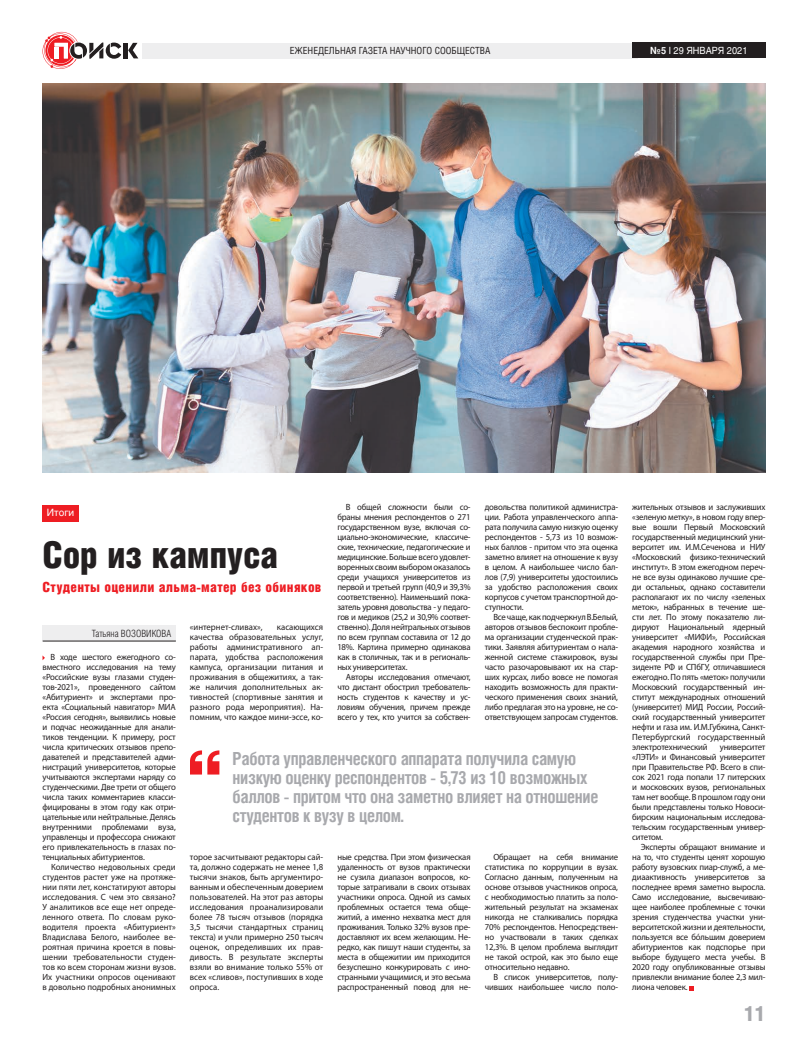
<style>
.page{position:relative;width:808px;height:1049px;background:#fff}
.page>*{position:absolute;margin:0;border:0;box-sizing:border-box;transform-origin:0 0}
.t1{font:37px "Helios Cond Black C";letter-spacing:-.01em;color:#231f20}
.t2{font:21.1px "Helios Cond Black C";color:#a8a9ad}
.t3{font:700 18px/19px "Helios Cond C";letter-spacing:-.02em;color:#a8a9ad;scale:.96 1}
.t4{font:14px "Helios Cond Black C";letter-spacing:.02em;color:#ee1d23}
.t5{font:10px "Helios Cond Light C";color:#231f20}
.t6{font:10px "Helios C";color:#fff}
.t7{font:9.8px "Helios Cond C";color:#231f20}
.t8{font:9.8px "Helios C";color:#fff;scale:.93 1}
.t9{font:9px/10px "Myriad Pro";letter-spacing:-.02em;color:#231f20;text-align:justify}
.t10{font:9px "Myriad Pro";color:#231f20}
.s1{font-weight:700}
.s2{font-weight:700;color:#f2f3f4}
</style>
<div class="page">
<hr style="left:124px;top:43px;width:4px;height:15px;background:#231f20">
<svg style="left:128px;top:43px;width:10px;height:15px"></svg>
<svg style="left:43px;top:32px;width:78px;height:37px"></svg>
<div style="left:142px;top:43px;width:496px;height:16px;background:#eeeeef"></div>
<div style="left:632px;top:43px;width:133px;height:15px;background:#231f20"></div>
<div style="left:43px;top:625px;width:133px;height:16px;background:#eeeeef"></div>
<hr style="left:43px;top:641px;width:133px;height:1px;background:#231f20">
<svg style="left:190px;top:750px;width:29px;height:24px"></svg>
<svg style="left:689px;top:986px;width:5px;height:4px"></svg>
<img style="left:43px;top:84px;width:722px;height:388px">
<div style="left:43px;top:505px;width:36px;height:17px;background:#ee1d23"></div>
<p class="t7" style="left:290px;top:45px;width:202px">ЕЖЕНЕДЕЛЬНАЯ ГАЗЕТА НАУЧНОГО СООБЩЕСТВА</p>
<p class="t8" style="left:650px;top:44px;width:106px"><span class="s1">№</span><span class="s2">5</span> I 29 ЯНВАРЯ 2021</p>
<p class="t9" style="left:337px;top:502px;width:135px;text-indent:9px">В общей сложности были со&shy;браны мнения респондентов о 271 государственном вузе, включая со&shy;циально-экономические, классиче&shy;ские, технические, педагогические и медицинские. Больше всего удовлет&shy;воренных своим выбором оказалось среди учащихся университетов из первой и третьей групп (40,9 и 39,3% соответственно). Наименьший пока&shy;затель уровня довольства - у педаго&shy;гов и медиков (25,2 и 30,9% соответ&shy;ственно). Доля нейтральных отзывов по всем группам составила от 12 до 18%. Картина примерно одинакова как в столичных, так и в региональ&shy;ных университетах.</p>
<p class="t9" style="left:337px;top:672px;width:135px;text-indent:9px">Авторы исследования отмечают, что дистант обострил требователь&shy;ность студентов к качеству и ус&shy;ловиям обучения, причем прежде всего у тех, кто учится за собствен-</p>
<p class="t9" style="left:485px;top:502px;width:135px">довольства политикой администра&shy;ции. Работа управленческого аппа&shy;рата получила самую низкую оценку респондентов - 5,73 из 10 возмож&shy;ных баллов - притом что эта оценка заметно влияет на отношение к вузу в целом. А наибольшее число бал&shy;лов (7,9) университеты удостоились за удобство расположения своих корпусов с учетом транспортной до&shy;ступности.</p>
<p class="t9" style="left:485px;top:612px;width:135px;text-indent:9px">Все чаще, как подчеркнул В.Белый, авторов отзывов беспокоит пробле&shy;ма организации студенческой прак&shy;тики. Заявляя абитуриентам о нала&shy;женной системе стажировок, вузы часто разочаровывают их на стар&shy;ших курсах, либо вовсе не помогая находить возможность для практи&shy;ческого применения своих знаний, либо предлагая это на уровне, не со&shy;ответствующем запросам студентов.</p>
<p class="t6" style="left:47px;top:507px;width:29px">Итоги</p>
<h1 class="t1" style="left:43px;top:533px;width:237px">Сор из кампуса</h1>
<h3 class="t4" style="left:43px;top:579px;width:280px">Студенты оценили альма-матер без обиняков</h3>
<p class="t9" style="left:190px;top:622px;width:135px;text-indent:87px">касающихся качества образовательных услуг, работы административного ап&shy;парата, удобства расположения кампуса, организации питания и проживания в общежитиях, а так&shy;же наличия дополнительных ак&shy;тивностей (спортивные занятия и разного рода мероприятия). На&shy;помним, что каждое мини-эссе, ко-</p>
<p class="t10" style="left:190px;top:622px;width:74px">«интернет-сливах»,</p>
<p class="t5" style="left:92px;top:628px;width:81px">Татьяна ВОЗОВИКОВА</p>
<p class="t9" style="left:43px;top:652px;width:135px;text-indent:8px">В ходе шестого ежегодного со&shy;вместного исследования на тему «Российские вузы глазами студен&shy;тов-2021», проведенного сайтом «Абитуриент» и экспертами про&shy;екта «Социальный навигатор» МИА «Россия сегодня», выявились новые и подчас неожиданные для анали&shy;тиков тенденции. К примеру, рост числа критических отзывов препо&shy;давателей и представителей адми&shy;нистраций университетов, которые учитываются экспертами наряду со студенческими. Две трети от общего числа таких комментариев класси&shy;фицированы в этом году как отри&shy;цательные или нейтральные. Делясь внутренними проблемами вуза, управленцы и профессора снижают его привлекательность в глазах по&shy;тенциальных абитуриентов.</p>
<p class="t9" style="left:43px;top:862px;width:135px;text-indent:9px">Количество недовольных среди студентов растет уже на протяже&shy;нии пяти лет, констатируют авторы исследования. С чем это связано?<br>У аналитиков все еще нет опреде&shy;ленного ответа. По словам руко&shy;водителя проекта «Абитуриент» Владислава Белого, наиболее ве&shy;роятная причина кроется в повы&shy;шении требовательности студен&shy;тов ко всем сторонам жизни вузов.<br>Их участники опросов оценивают в довольно подробных анонимных</p>
<h3 class="t3" style="left:232px;top:749px;width:383px">Работа управленческого аппарата получила самую низкую оценку респондентов - 5,73 из 10 возможных баллов - притом что она заметно влияет на отношение студентов к вузу в целом.</h3>
<p class="t9" style="left:337px;top:852px;width:135px">ные средства. При этом физическая удаленность от вузов практически не сузила диапазон вопросов, ко&shy;торые затрагивали в своих отзывах участники опроса. Одной из самых проблемных остается тема обще&shy;житий, а именно нехватка мест для проживания. Только 32% вузов пре&shy;доставляют их всем желающим. Не&shy;редко, как пишут наши студенты, за места в общежитии им приходится безуспешно конкурировать с ино&shy;странными учащимися, и это весьма распространенный повод для не-</p>
<p class="t9" style="left:485px;top:852px;width:135px;text-indent:9px">Обращает на себя внимание статистика по коррупции в вузах.<br>Согласно данным, полученным на основе отзывов участников опроса, с необходимостью платить за поло&shy;жительный результат на экзаменах никогда не сталкивались порядка 70% респондентов. Непосредствен&shy;но участвовали в таких сделках 12,3%. В целом проблема выглядит не такой острой, как это было еще относительно недавно.</p>
<p class="t9" style="left:190px;top:852px;width:135px">торое засчитывают редакторы сай&shy;та, должно содержать не менее 1,8 тысячи знаков, быть аргументиро&shy;ванным и обеспеченным доверием пользователей. На этот раз авторы исследования проанализировали более 78 тысяч отзывов (порядка 3,5 тысячи стандартных страниц текста) и учли примерно 250 тысяч оценок, определивших их прав&shy;дивость. В результате эксперты взяли во внимание только 55% от всех «сливов», поступивших в ходе опроса.</p>
<p class="t9" style="left:485px;top:972px;width:135px;text-align:right">В список университетов, полу&shy;чивших наибольшее число поло-</p>
<p class="t9" style="left:632px;top:502px;width:135px">жительных отзывов и заслуживших «зеленую метку», в новом году впер&shy;вые вошли Первый Московский государственный медицинский уни&shy;верситет им. И.М.Сеченова и НИУ «Московский физико-технический институт». В этом ежегодном переч&shy;не все вузы одинаково лучшие сре&shy;ди остальных, однако составители располагают их по числу «зеленых меток», набранных в течение ше&shy;сти лет. По этому показателю ли&shy;дируют Национальный ядерный университет «МИФИ», Российская академия народного хозяйства и государственной службы при Пре&shy;зиденте РФ и СПбГУ, отличавшиеся ежегодно. По пять «меток» получили Московский государственный ин&shy;ститут международных отношений (университет) МИД России, Россий&shy;ский государственный университет нефти и газа им. И.М.Губкина, Санкт-Петербургский государственный электротехнический</p>
<p class="t9" style="left:632px;top:742px;width:135px;text-indent:88px">университет «ЛЭТИ» и Финансовый университет при Правительстве РФ. Всего в спи&shy;сок 2021 года попали 17 питерских и московских вузов, региональных там нет вообще. В прошлом году они были представлены только Новоси&shy;бирским национальным исследова&shy;тельским государственным универ&shy;ситетом.</p>
<p class="t9" style="left:632px;top:842px;width:135px;text-indent:9px">Эксперты обращают внимание и на то, что студенты ценят хорошую работу вузовских пиар-служб, а ме&shy;диаактивность университетов за последнее время заметно выросла.<br>Само исследование, высвечиваю&shy;щее наиболее проблемные с точки зрения студенчества участки уни&shy;верситетской жизни и деятельности, пользуется все бóльшим доверием абитуриентов как подспорье при выборе будущего места учебы. В 2020 году опубликованные отзывы привлекли внимание более 2,3 мил&shy;лиона человек.</p>
<h2 class="t2" style="left:744px;top:1001px;width:23px">11</h2>
</div>
